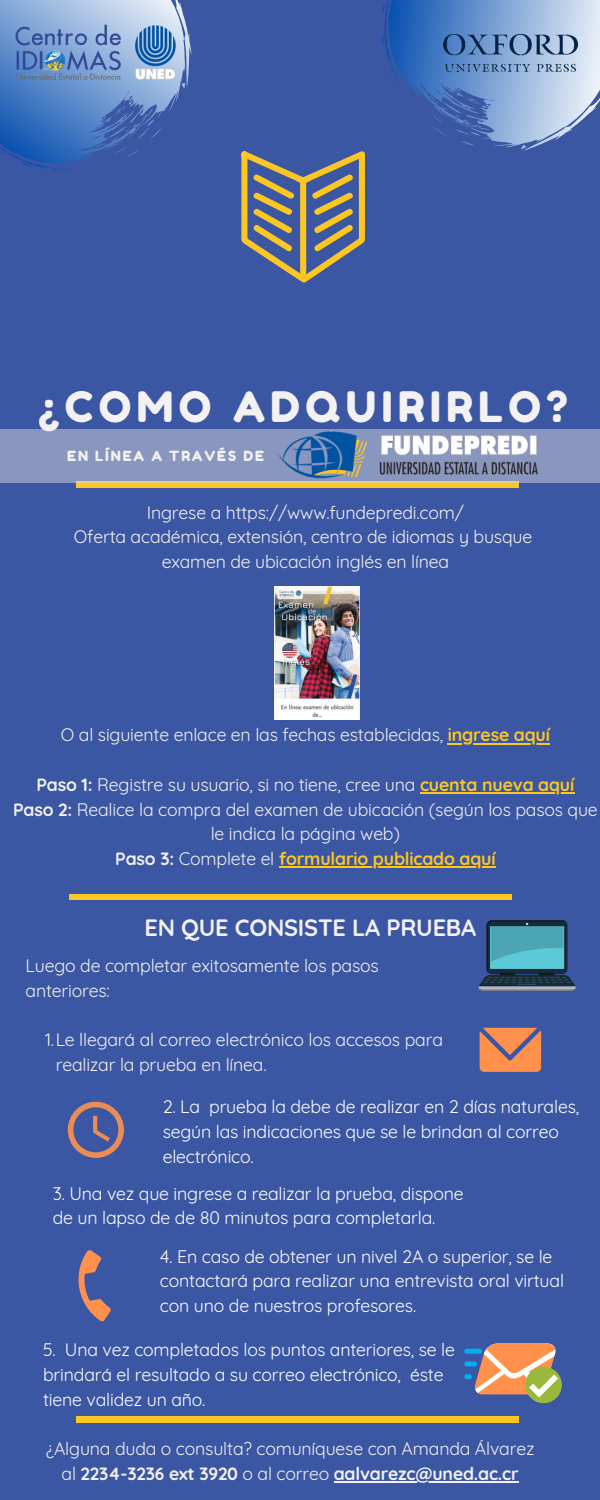
<style>
.page{position:relative;width:600px;height:1500px;background:#3b56a2}
.page>*{position:absolute;margin:0;border:0;box-sizing:border-box;transform-origin:0 0}
.t1{font:42px "Fredoka One";letter-spacing:.13em;color:#f3f1f1}
.t2{font:700 23.6px "Quicksand";letter-spacing:-.01em;color:#f3f1f1}
.t3{font:17.7px/24.8px "Quicksand";letter-spacing:-.01em;color:#f3f1f1}
.t4{font:17.7px/24.8px "Quicksand";letter-spacing:-.01em;color:#fff}
.t5{font:700 17.7px "Quicksand";letter-spacing:-.01em;color:#fcc623}
.t6{font:14px "Fredoka One";letter-spacing:.13em;color:#f3f1f1}
.s1{font-weight:700;color:#fcc623}
.s2{font-weight:700}
.s3{color:#f3f1f1}
.s4{font-weight:400;color:#f3f1f1}
</style>
<div class="page">
<svg style="left:241px;top:152px;width:124px;height:131px"></svg>
<div style="left:76px;top:482px;width:443px;height:6px;background:#fcc623"></div>
<div style="left:69px;top:894px;width:442px;height:6px;background:#fcc623"></div>
<div style="left:76px;top:1417px;width:443px;height:6px;background:#fcc623"></div>
<svg style="left:480px;top:1028px;width:61px;height:44px;background:#e38859"></svg>
<svg style="left:68px;top:1102px;width:56px;height:56px"></svg>
<svg style="left:78px;top:1250px;width:33px;height:72px"></svg>
<svg style="left:464px;top:1344px;width:98px;height:59px"></svg>
<svg style="left:382px;top:0;width:218px;height:151px"></svg>
<img style="left:443px;top:22px;width:135px;height:63px">
<hr style="left:448px;top:743px;width:102px;height:1px;background:#fcc623">
<hr style="left:420px;top:792px;width:154px;height:2px;background:#fcc623">
<hr style="left:279px;top:867px;width:216px;height:1px;background:#fcc623">
<svg style="left:0;top:0;width:192px;height:172px"></svg>
<img style="left:13px;top:23px;width:164px;height:60px">
<svg style="left:478px;top:920px;width:98px;height:70px;background:#40788f"></svg>
<div style="left:0;top:430px;width:600px;height:53px;background:#8996bd"></div>
<img style="left:275px;top:429px;width:268px;height:54px">
<img style="left:275px;top:586px;width:84px;height:134px">
<hr style="left:334px;top:1482px;width:185px;height:1px;background:#f3f1f1">
<p class="t1" style="left:38px;top:381px;width:531px">¿COMO ADQUIRIRLO?</p>
<p class="t6" style="left:67px;top:448px;width:198px">EN LÍNEA A TRAVÉS DE</p>
<p class="t3" style="left:147px;top:499px;width:319px">Ingrese a https://www.fundepredi.com/</p>
<p class="t3" style="left:74px;top:524px;width:460px">Oferta académica, extensión, centro de idiomas y busque</p>
<p class="t3" style="left:162px;top:549px;width:289px">examen de ubicación inglés en línea</p>
<p class="t3" style="left:61px;top:722px;width:491px">O al siguiente enlace en las fechas establecidas, <span class="s1">ingrese aquí</span></p>
<p class="t3" style="left:36px;top:772px;width:539px"><span class="s2">Paso 1:</span> Registre su usuario, si no tiene, cree una <span class="s1">cuenta nueva aquí</span></p>
<p class="t3" style="left:13px;top:796px;width:586px;text-align:center"><span class="s2">Paso 2:</span> Realice la compra del examen de ubicación (según los pasos que le indica la página web)</p>
<p class="t5" style="left:115px;top:847px;width:382px"><span class="s3">Paso 3:</span> <span class="s4">Complete el</span> formulario publicado aquí</p>
<p class="t2" style="left:145px;top:913px;width:333px">EN QUE CONSISTE LA PRUEBA</p>
<p class="t3" style="left:26px;top:953px;width:355px">Luego de completar exitosamente los pasos anteriores:</p>
<p class="t3" style="left:56px;top:1027px;width:389px;text-indent:-10px">1.Le llegará al correo electrónico los accesos para realizar la prueba en línea.</p>
<p class="t4" style="left:163px;top:1094px;width:418px">2. La prueba la debe de realizar en 2 días naturales, según las indicaciones que se le brindan al correo electrónico.</p>
<p class="t4" style="left:53px;top:1180px;width:412px">3. Una vez que ingrese a realizar la prueba, dispone de un lapso de de 80 minutos para completarla.</p>
<p class="t4" style="left:160px;top:1244px;width:406px">4. En caso de obtener un nivel 2A o superior, se le contactará para realizar una entrevista oral virtual con uno de nuestros profesores.</p>
<p class="t4" style="left:43px;top:1337px;width:413px">5. Una vez completados los puntos anteriores, se le brindará el resultado a su correo electrónico, éste tiene validez un año.</p>
<p class="t3" style="left:46px;top:1436px;width:490px;text-align:center">¿Alguna duda o consulta? comuníquese con Amanda Álvarez al <span class="s2">2234-3236 ext 3920</span> o al correo <span class="s2">aalvarezc@uned.ac.cr</span></p>
</div>
